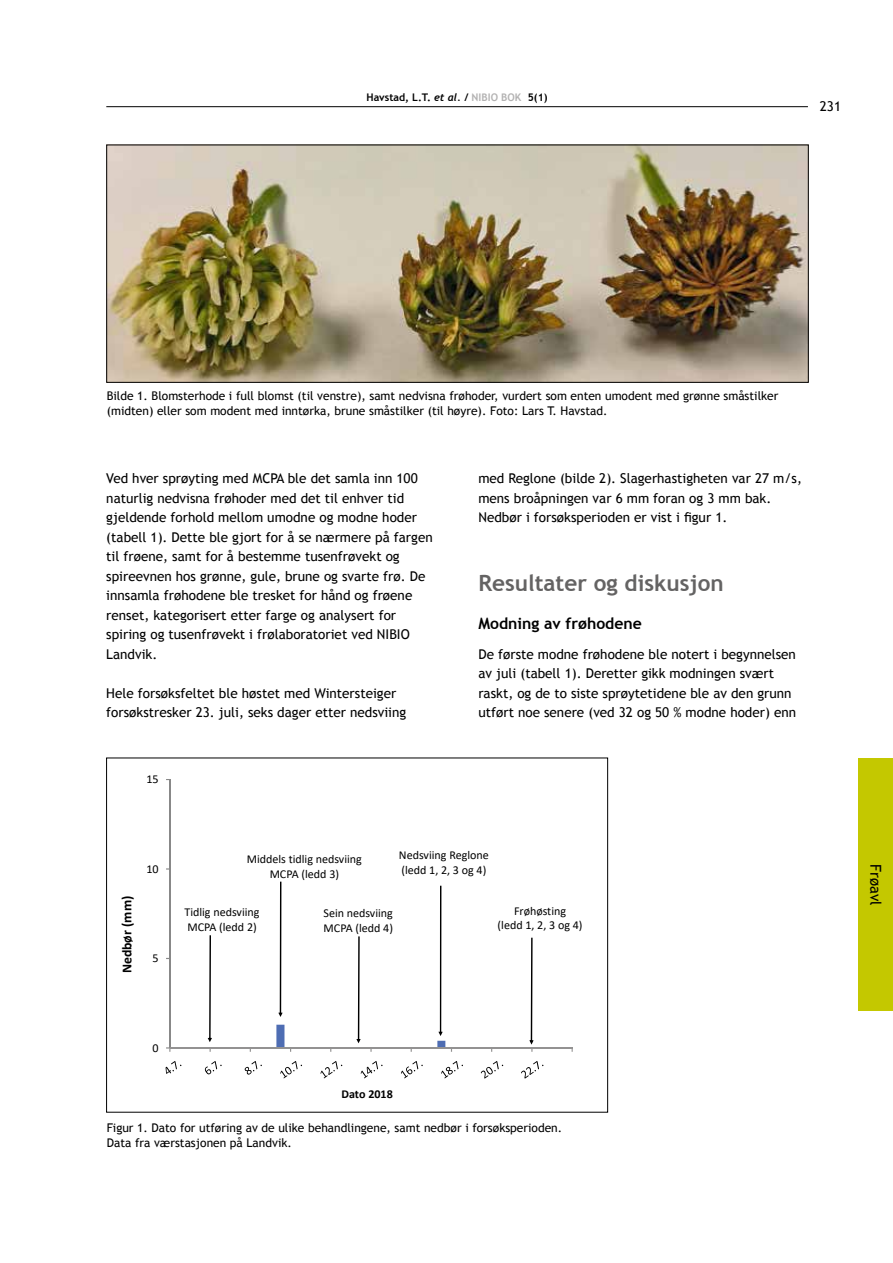
<style>
.page{position:relative;width:893px;height:1263px;background:#fff}
.page>*{position:absolute;margin:0;border:0;box-sizing:border-box;transform-origin:0 0}
.t1{font:700 22.5px "Trebuchet MS";color:#646363}
.t2{font:700 15.75px "Trebuchet MS";color:#000}
.t3{font:15px "Trebuchet MS";color:#000}
.t4{font:700 13.8px "Calibri";color:#000}
.t5{font:13.5px/19.5px "Trebuchet MS";color:#000}
.t6{font:12px/15px "Trebuchet MS";color:#000}
.t7{font:12px/14.7px "Calibri";color:#000}
.t8{font:700 12px "Calibri";color:#000}
.t9{font:700 10.5px "Trebuchet MS";color:#000}
.s1{font-family:"Trebuchet";font-style:italic}
.s2{color:#b3b2b2}
</style>
<div class="page">
<hr style="left:106px;top:106px;width:702px;height:1px;background:#000">
<div style="left:858px;top:758px;width:35px;height:252px;background:#c4c800"></div>
<img style="left:108px;top:147px;width:699px;height:234px">
<div style="left:106px;top:145px;width:703px;height:238px;border:1px solid #000"></div>
<hr style="left:169px;top:779px;width:1px;height:269px;background:#888">
<hr style="left:170px;top:1047px;width:402px;height:1px;background:#939292">
<svg style="left:166px;top:1061px;width:15px;height:13px"></svg>
<svg style="left:205px;top:1061px;width:17px;height:13px"></svg>
<svg style="left:245px;top:1061px;width:17px;height:13px"></svg>
<svg style="left:280px;top:1061px;width:22px;height:17px"></svg>
<svg style="left:320px;top:1061px;width:22px;height:17px"></svg>
<svg style="left:361px;top:1061px;width:22px;height:17px"></svg>
<svg style="left:401px;top:1061px;width:22px;height:17px"></svg>
<svg style="left:441px;top:1061px;width:22px;height:17px"></svg>
<svg style="left:481px;top:1061px;width:22px;height:17px"></svg>
<svg style="left:521px;top:1061px;width:22px;height:17px"></svg>
<svg style="left:208px;top:935px;width:4px;height:107px"></svg>
<svg style="left:276px;top:882px;width:169px;height:170px"></svg>
<svg style="left:529px;top:938px;width:5px;height:114px"></svg>
<p class="t9" style="left:367px;top:91px;width:183px">Havstad, L.T. <span class="s1">et al.</span> / <span class="s2">NIBIO BOK</span> 5(1)</p>
<p class="t5" style="left:820px;top:97px;width:23px">231</p>
<p class="t6" style="left:107px;top:388px;width:673px">Bilde 1. Blomsterhode i full blomst (til venstre), samt nedvisna frøhoder, vurdert som enten umodent med grønne småstilker (midten) eller som modent med inntørka, brune småstilker (til høyre). Foto: Lars T. Havstad.</p>
<p class="t5" style="left:106px;top:469px;width:328px">Ved hver sprøyting med MCPA ble det samla inn 100 naturlig nedvisna frøhoder med det til enhver tid gjeldende forhold mellom umodne og modne hoder (tabell 1). Dette ble gjort for å se nærmere på fargen til frøene, samt for å bestemme tusenfrøvekt og spireevnen hos grønne, gule, brune og svarte frø. De innsamla frøhodene ble tresket for hånd og frøene renset, kategorisert etter farge og analysert for spiring og tusenfrøvekt i frølaboratoriet ved NIBIO Landvik.</p>
<p class="t5" style="left:106px;top:683px;width:301px">Hele forsøksfeltet ble høstet med Wintersteiger forsøkstresker 23. juli, seks dager etter nedsviing</p>
<p class="t7" style="left:146px;top:771px;width:14px">15</p>
<p class="t5" style="left:478px;top:469px;width:325px">med Reglone (bilde 2). Slagerhastigheten var 27 m/s, mens broåpningen var 6 mm foran og 3 mm bak.<br>Nedbør i forsøksperioden er vist i figur 1.</p>
<h1 class="t1" style="left:478px;top:569px;width:247px">Resultater og diskusjon</h1>
<p class="t2" style="left:478px;top:614px;width:165px">Modning av frøhodene</p>
<p class="t5" style="left:478px;top:644px;width:319px">De første modne frøhodene ble notert i begynnelsen av juli (tabell 1). Deretter gikk modningen svært raskt, og de to siste sprøytetidene ble av den grunn utført noe senere (ved 32 og 50 % modne hoder) enn</p>
<p class="t4" style="left:117px;top:973px;width:79px;rotate:-90deg">Nedbør (mm)</p>
<p class="t7" style="left:146px;top:861px;width:14px">10</p>
<p class="t7" style="left:153px;top:950px;width:8px">5</p>
<p class="t7" style="left:399px;top:847px;width:91px">Nedsviing Reglone (ledd 1, 2, 3 og 4)</p>
<p class="t7" style="left:247px;top:852px;width:117px;text-align:center">Middels tidlig nedsviing<br>MCPA (ledd 3)</p>
<p class="t7" style="left:323px;top:906px;width:71px">Sein nedsviing<br>MCPA (ledd 4)</p>
<p class="t7" style="left:185px;top:904px;width:77px">Tidlig nedsviing<br>MCPA (ledd 2)</p>
<p class="t7" style="left:498px;top:903px;width:86px;text-align:center">Frøhøsting<br>(ledd 1, 2, 3 og 4)</p>
<p class="t7" style="left:153px;top:1040px;width:8px">0</p>
<p class="t8" style="left:342px;top:1085px;width:53px">Dato 2018</p>
<p class="t6" style="left:107px;top:1120px;width:457px">Figur 1. Dato for utføring av de ulike behandlingene, samt nedbør i forsøksperioden.<br>Data fra værstasjonen på Landvik.</p>
<p class="t3" style="left:885px;top:864px;width:43px;rotate:90deg">Frøavl</p>
</div>
